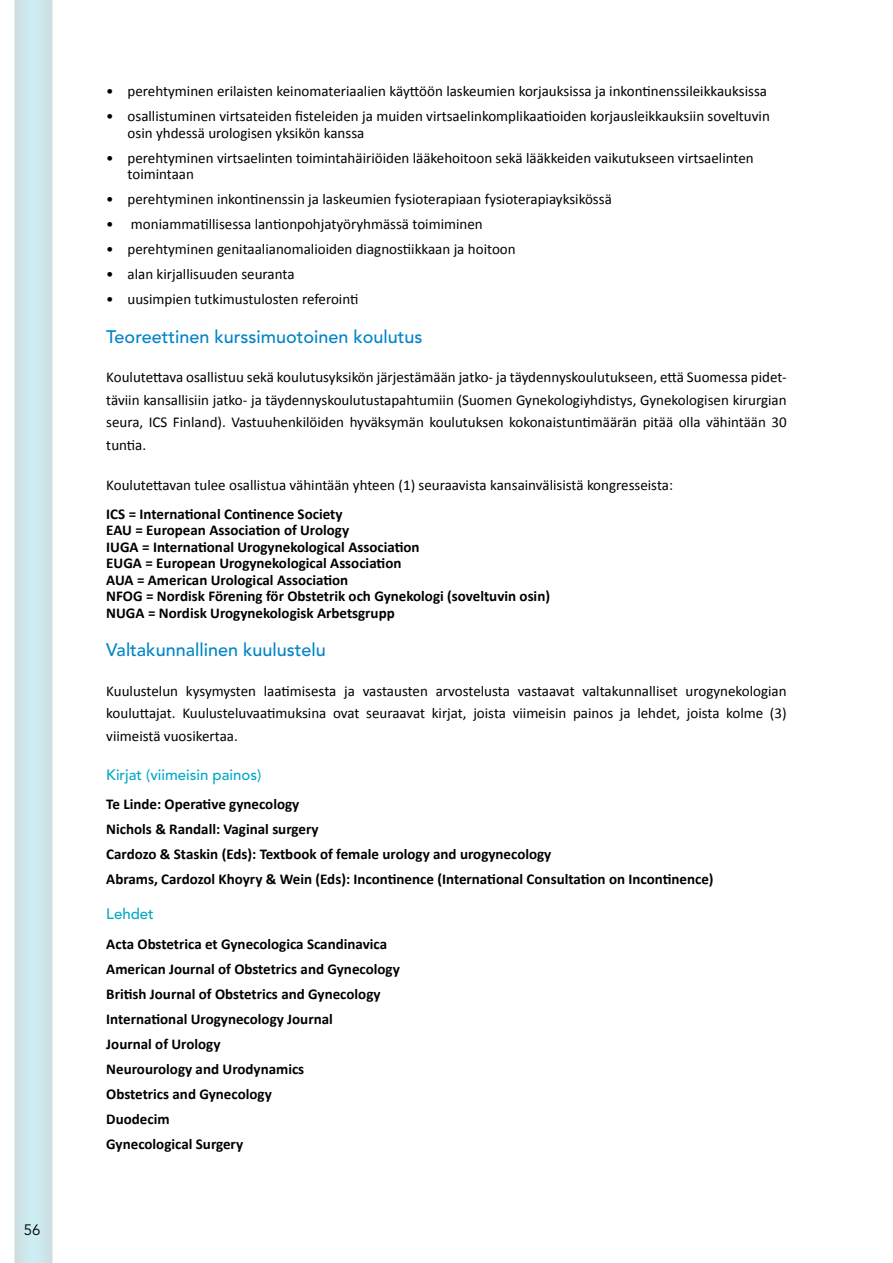
<style>
.page{position:relative;width:893px;height:1263px;background:#fff}
.page>*{position:absolute;margin:0;border:0;box-sizing:border-box;transform-origin:0 0}
.t1{font:500 18px "Avenir LT Std";color:#0084c8}
.t2{font:15px/22.5px "Calibri";color:#000}
.t3{font:700 15px/25px "Calibri";color:#000}
.t4{font:500 15px "Avenir LT Std";color:#00a9c5}
.t5{font:15px "Avenir LT Std";color:#000}
</style>
<div class="page">
<div style="left:13px;top:0;width:40px;height:1263px;background:#cde7ec"></div>
<p class="t5" style="left:24px;top:1221px;width:18px">56</p>
<p class="t2" style="left:106px;top:80px;width:662px">• perehtyminen erilaisten keinomateriaalien käyttöön laskeumien korjauksissa ja inkontinenssileikkauksissa</p>
<p class="t2" style="left:128px;top:108px;width:644px;line-height:16.5px;text-indent:-21px">• osallistuminen virtsateiden fisteleiden ja muiden virtsaelinkomplikaatioiden korjausleikkauksiin soveltuvin osin yhdessä urologisen yksikön kanssa</p>
<p class="t2" style="left:128px;top:150px;width:628px;line-height:16.5px;text-indent:-21px">• perehtyminen virtsaelinten toimintahäiriöiden lääkehoitoon sekä lääkkeiden vaikutukseen virtsaelinten toimintaan</p>
<p class="t2" style="left:106px;top:188px;width:507px">• perehtyminen inkontinenssin ja laskeumien fysioterapiaan fysioterapiayksikössä</p>
<p class="t2" style="left:106px;top:213px;width:378px">• moniammatillisessa lantionpohjatyöryhmässä toimiminen</p>
<p class="t2" style="left:106px;top:238px;width:411px">• perehtyminen genitaalianomalioiden diagnostiikkaan ja hoitoon</p>
<p class="t2" style="left:106px;top:263px;width:190px">• alan kirjallisuuden seuranta</p>
<p class="t2" style="left:106px;top:288px;width:254px">• uusimpien tutkimustulosten referointi</p>
<p class="t1" style="left:106px;top:326px;width:318px">Teoreettinen kurssimuotoinen koulutus</p>
<p class="t2" style="left:106px;top:366px;width:682px;text-align:justify">Koulutettava osallistuu sekä koulutusyksikön järjestämään jatko- ja täydennyskoulutukseen, että Suomessa pidet&shy;täviin kansallisiin jatko- ja täydennyskoulutustapahtumiin (Suomen Gynekologiyhdistys, Gynekologisen kirurgian seura, ICS Finland). Vastuuhenkilöiden hyväksymän koulutuksen kokonaistuntimäärän pitää olla vähintään 30 tuntia.</p>
<p class="t2" style="left:106px;top:473px;width:568px">Koulutettavan tulee osallistua vähintään yhteen (1) seuraavista kansainvälisistä kongresseista:</p>
<p class="t3" style="left:106px;top:505px;width:445px;line-height:16.5px">ICS = International Continence Society<br>EAU = European Association of Urology<br>IUGA = International Urogynekological Association<br>EUGA = European Urogynekological Association<br>AUA = American Urological Association<br>NFOG = Nordisk Förening för Obstetrik och Gynekologi (soveltuvin osin)<br>NUGA = Nordisk Urogynekologisk Arbetsgrupp</p>
<p class="t1" style="left:106px;top:640px;width:221px">Valtakunnallinen kuulustelu</p>
<p class="t2" style="left:106px;top:680px;width:682px;text-align:justify">Kuulustelun kysymysten laatimisesta ja vastausten arvostelusta vastaavat valtakunnalliset urogynekologian kouluttajat. Kuulusteluvaatimuksina ovat seuraavat kirjat, joista viimeisin painos ja lehdet, joista kolme (3) viimeistä vuosikertaa.</p>
<p class="t4" style="left:106px;top:766px;width:156px">Kirjat (viimeisin painos)</p>
<p class="t3" style="left:106px;top:792px;width:609px">Te Linde: Operative gynecology<br>Nichols &amp; Randall: Vaginal surgery<br>Cardozo &amp; Staskin (Eds): Textbook of female urology and urogynecology<br>Abrams, Cardozol Khoyry &amp; Wein (Eds): Incontinence (International Consultation on Incontinence)</p>
<p class="t4" style="left:106px;top:905px;width:49px">Lehdet</p>
<p class="t3" style="left:106px;top:931px;width:295px">Acta Obstetrica et Gynecologica Scandinavica<br>American Journal of Obstetrics and Gynecology<br>British Journal of Obstetrics and Gynecology<br>International Urogynecology Journal<br>Journal of Urology<br>Neurourology and Urodynamics<br>Obstetrics and Gynecology<br>Duodecim<br>Gynecological Surgery</p>
</div>
